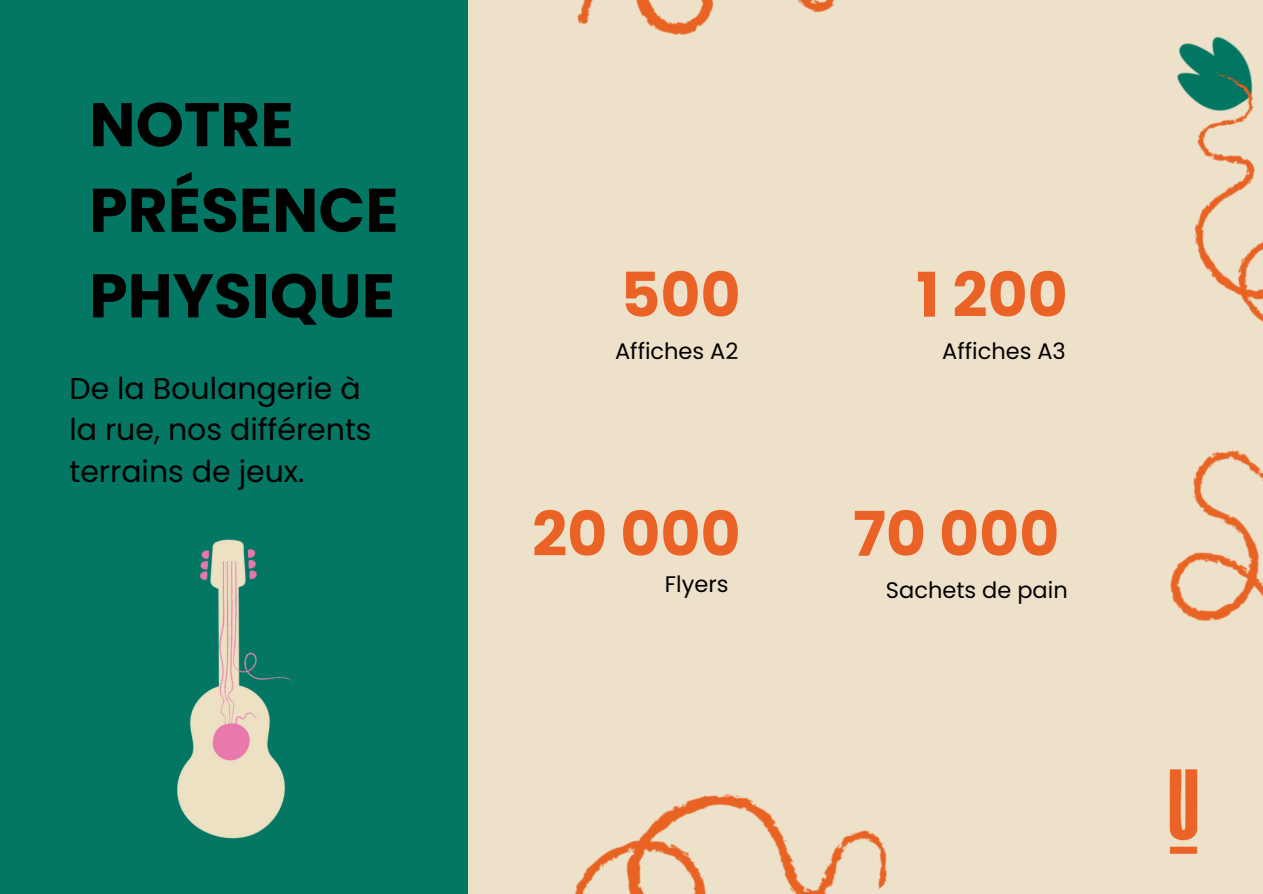
<style>
.page{position:relative;width:1263px;height:894px;background:#fff}
.page>*{position:absolute;margin:0;border:0;box-sizing:border-box;transform-origin:0 0}
.t1{font:700 61.5px/85.5px "Poppins";color:#000}
.t2{font:700 61.5px "Poppins";color:#eb6226}
.t3{font:30px/41.7px "Poppins";color:#000}
.t4{font:22.5px "Poppins";color:#000}
</style>
<div class="page">
<div style="left:0;top:0;width:1263px;height:893px;background:#037764"></div>
<div style="left:468px;top:0;width:795px;height:893px;background:#eee1c9"></div>
<img style="left:1169px;top:769px;width:29px;height:85px">
<img style="left:575px;top:794px;width:312px;height:99px">
<img style="left:1177px;top:36px;width:86px;height:272px">
<img style="left:177px;top:539px;width:116px;height:300px">
<img style="left:1170px;top:308px;width:93px;height:313px">
<img style="left:577px;top:0;width:257px;height:35px">
<p class="t1" style="left:89px;top:82px;width:311px">NOTRE<br>PRÉSENCE<br>PHYSIQUE</p>
<p class="t3" style="left:69px;top:367px;width:304px">De la Boulangerie à la rue, nos différents terrains de jeux.</p>
<p class="t2" style="left:620px;top:252px;width:122px">500</p>
<p class="t4" style="left:615px;top:335px;width:125px">Affiches A2</p>
<p class="t2" style="left:532px;top:491px;width:210px">20 000</p>
<h2 class="t4" style="left:665px;top:568px;width:65px">Flyers</h2>
<h2 class="t2" style="left:916px;top:252px;width:153px">1 200</h2>
<p class="t4" style="left:942px;top:335px;width:125px">Affiches A3</p>
<h2 class="t2" style="left:853px;top:491px;width:208px">70 000</h2>
<h2 class="t4" style="left:886px;top:574px;width:183px">Sachets de pain</h2>
</div>
